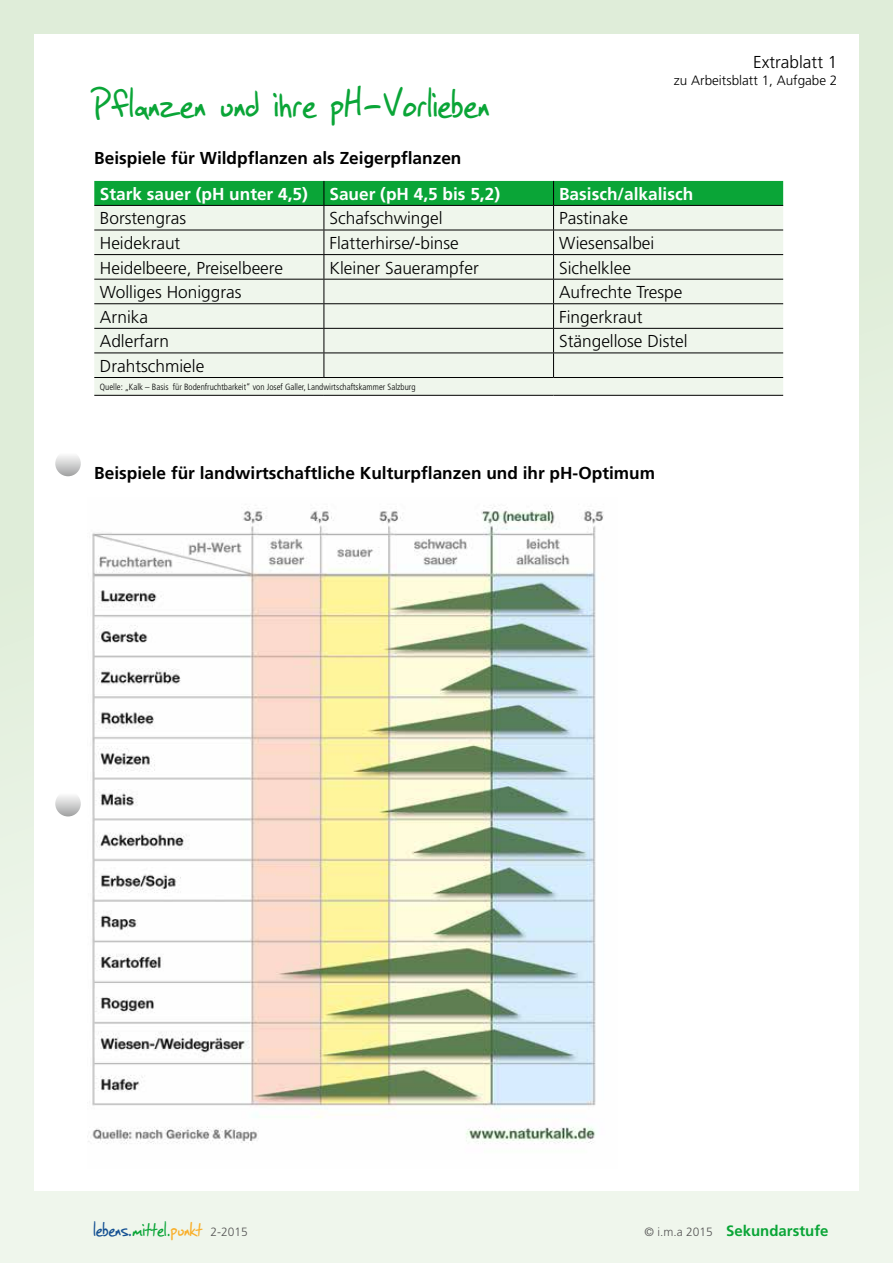
<style>
.page{position:relative;width:893px;height:1263px;background:#fff}
.page>*{position:absolute;margin:0;border:0;box-sizing:border-box;transform-origin:0 0}
.t1{font:45px "SF Grunge Sans";letter-spacing:.02em;color:#0aa537}
.t2{font:22.5px "SF Grunge Sans";letter-spacing:.01em;color:#155193}
.t3{font:300 17.25px "Frutiger";color:#000}
.t4{font:700 17.25px/35.5px "Frutiger";color:#000}
.t5{font:700 17.25px "Frutiger";color:#fff}
.t6{font:700 15px "Frutiger";color:#0aa537}
.t7{font:300 13.5px "Frutiger";color:#000}
.t8{font:300 condensed 9px "Frutiger";color:#000}
.s1{color:#fff}
.s2{color:#0aa537}
.s3{color:#f9af2a}
.s4{font-family:"Frutiger";font-weight:300;font-size:12px;color:#565656}
.s5{font-weight:300;font-size:12px;color:#565656}
</style>
<div class="page">
<div style="left:1px;top:0;width:892px;height:1263px;background:linear-gradient(to right,#e9f3e5,#eaf3e6)"></div>
<div style="left:34px;top:34px;width:825px;height:1157px;background:#fff"></div>
<svg style="left:55px;top:451px;width:26px;height:25px"></svg>
<svg style="left:55px;top:791px;width:26px;height:25px"></svg>
<div style="left:94px;top:378px;width:689px;height:17px;background:#eff6ec"></div>
<svg style="left:94px;top:181px;width:689px;height:196px;background:#cae3cd"></svg>
<hr style="left:94px;top:377px;width:230px;height:1px;background:#000">
<hr style="left:324px;top:377px;width:230px;height:1px;background:#000">
<hr style="left:554px;top:377px;width:229px;height:1px;background:#000">
<hr style="left:94px;top:395px;width:230px;height:1px;background:#000">
<hr style="left:324px;top:395px;width:230px;height:1px;background:#000">
<hr style="left:554px;top:395px;width:229px;height:1px;background:#000">
<hr style="left:94px;top:205px;width:230px;height:1px;background:#000">
<hr style="left:324px;top:205px;width:230px;height:1px;background:#000">
<hr style="left:554px;top:205px;width:229px;height:1px;background:#000">
<img style="left:88px;top:506px;width:516px;height:638px">
<p class="t1" style="left:94px;top:75px;width:396px">Pflanz en und ihre pH-Vorlieben</p>
<p class="t3" style="left:753px;top:53px;width:86px">Extrablatt 1</p>
<p class="t7" style="left:674px;top:73px;width:165px">zu Arbeitsblatt 1, Aufgabe 2</p>
<p class="t4" style="left:100px;top:140px;width:363px;text-indent:-6px">Beispiele für Wildpflanzen als Zeigerpflanzen<br><span class="s1">Stark sauer (pH unter 4,5)</span></p>
<p class="t5" style="left:329px;top:184px;width:172px">Sauer (pH 4,5 bis 5,2)</p>
<p class="t5" style="left:559px;top:184px;width:136px">Basisch/alkalisch</p>
<p class="t3" style="left:100px;top:209px;width:88px">Borstengras</p>
<p class="t3" style="left:329px;top:209px;width:115px">Schafschwingel</p>
<p class="t3" style="left:559px;top:209px;width:70px">Pastinake</p>
<p class="t3" style="left:100px;top:233px;width:82px">Heidekraut</p>
<p class="t3" style="left:329px;top:233px;width:131px">Flatterhirse/-binse</p>
<p class="t3" style="left:559px;top:233px;width:97px">Wiesensalbei</p>
<p class="t3" style="left:100px;top:258px;width:185px">Heidelbeere, Preiselbeere</p>
<p class="t3" style="left:329px;top:258px;width:151px">Kleiner Sauerampfer</p>
<p class="t3" style="left:559px;top:258px;width:73px">Sichelklee</p>
<p class="t3" style="left:100px;top:282px;width:143px">Wolliges Honiggras</p>
<p class="t3" style="left:559px;top:282px;width:125px">Aufrechte Trespe</p>
<p class="t3" style="left:100px;top:307px;width:50px">Arnika</p>
<p class="t3" style="left:559px;top:307px;width:85px">Fingerkraut</p>
<p class="t3" style="left:100px;top:332px;width:71px">Adlerfarn</p>
<p class="t3" style="left:559px;top:332px;width:130px">Stängellose Distel</p>
<p class="t3" style="left:100px;top:356px;width:106px">Drahtschmiele</p>
<p class="t8" style="left:100px;top:382px;width:317px">Quelle: „Kalk – Basis für Bodenfruchtbarkeit“ von Josef Galler, Landwirtschaftskammer Salzburg</p>
<p class="t4" style="left:94px;top:455px;width:562px">Beispiele für landwirtschaftliche Kulturpflanzen und ihr pH-Optimum</p>
<p class="t2" style="left:94px;top:1214px;width:156px">lebens.<span class="s2">mittel.</span><span class="s3">punkt</span> <span class="s4">2-2015</span></p>
<p class="t6" style="left:644px;top:1222px;width:186px"><span class="s5">© i.m.a 2015</span> Sekundarstufe</p>
</div>
